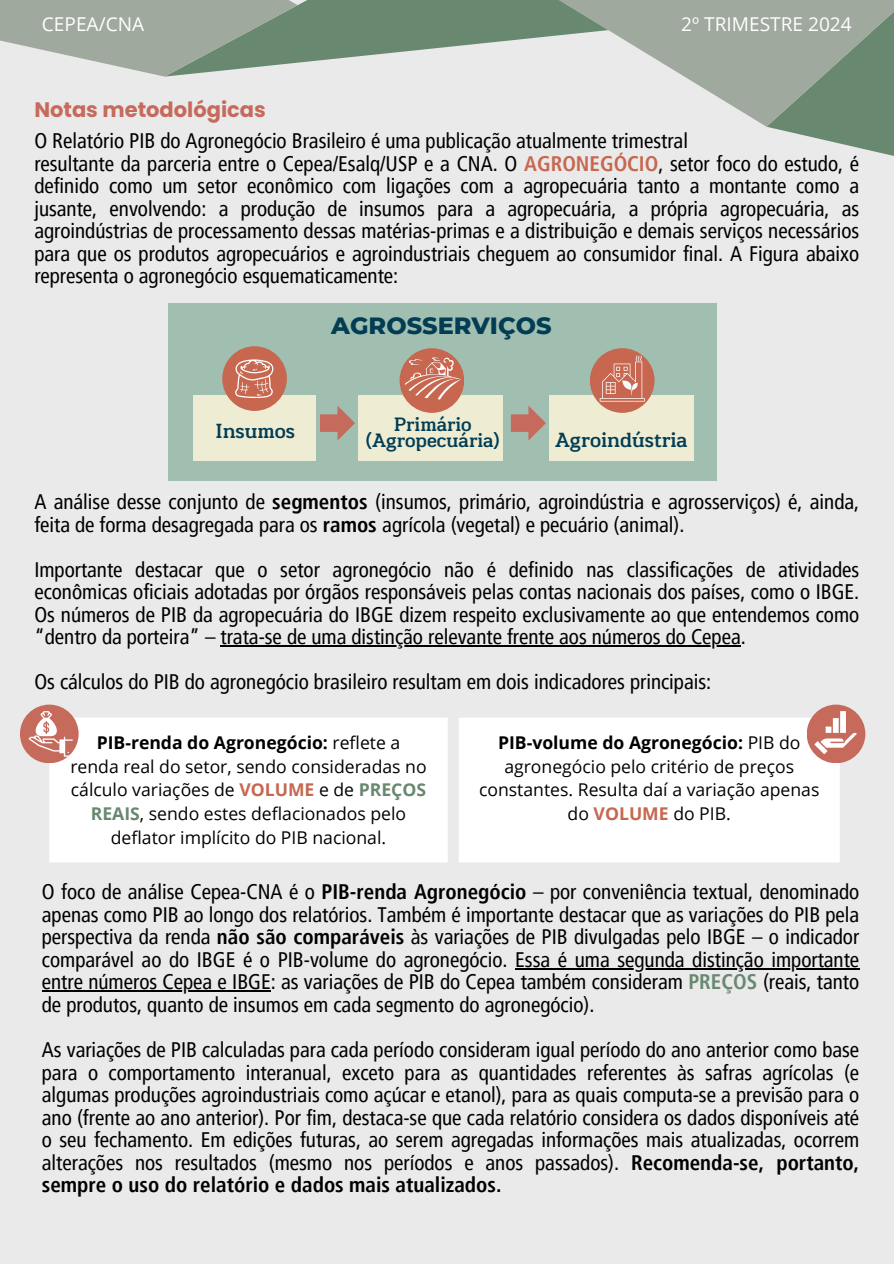
<style>
.page{position:relative;width:894px;height:1264px;background:#fff}
.page>*{position:absolute;margin:0;border:0;box-sizing:border-box;transform-origin:0 0}
.t1{font:800 24px "Montserrat";color:#023d54}
.t2{font:condensed 21px/22.5px "Frutiger LT Pro";color:#000;text-align:justify}
.t3{font:700 21px "Poppins";color:#c66a5c}
.t4{font:19.8px "RTL Jannah Medium";color:#023d54}
.t5{font:19.05px "Open Sans";color:#fff}
.t6{font:18.75px/15.8px "RTL Jannah Medium";color:#023d54;text-align:center}
.t7{font:17.55px/23.7px "Open Sans";color:#000;text-align:center}
.t8{font:700 17.55px "Open Sans";color:#000}
.s1{font-weight:700;color:#c76750}
.s2{font-weight:700}
.s3{font-weight:400}
.s4{font-weight:700;color:#688870}
</style>
<div class="page">
<div style="left:0;top:0;width:893px;height:1263px;background:#ebeaea"></div>
<svg style="left:768px;top:127px;width:125px;height:29px"></svg>
<svg style="left:608px;top:0;width:285px;height:127px;fill:#9fa99d"></svg>
<svg style="left:0;top:0;width:608px;height:77px"></svg>
<div style="left:168px;top:303px;width:548px;height:177px;background:#a0bfb1"></div>
<div style="left:549px;top:395px;width:144px;height:66px;background:#eeecd3"></div>
<div style="left:193px;top:395px;width:123px;height:66px;background:#eeecd3"></div>
<div style="left:358px;top:395px;width:145px;height:66px;background:#eeecd3"></div>
<div style="left:222px;top:346px;width:65px;height:65px;background:#c76750;border-radius:50%"></div>
<div style="left:399px;top:348px;width:65px;height:65px;background:#c76750;border-radius:50%"></div>
<div style="left:589px;top:348px;width:65px;height:65px;background:#c76750;border-radius:50%"></div>
<svg style="left:404px;top:357px;width:56px;height:42px"></svg>
<svg style="left:235px;top:359px;width:39px;height:39px"></svg>
<svg style="left:599px;top:355px;width:45px;height:46px"></svg>
<svg style="left:320px;top:406px;width:35px;height:34px"></svg>
<svg style="left:511px;top:406px;width:35px;height:34px"></svg>
<div style="left:49px;top:718px;width:790px;height:144px;background:#fff"></div>
<div style="left:20px;top:704px;width:59px;height:59px;background:#c66a5c;border-radius:50%"></div>
<div style="left:806px;top:704px;width:59px;height:59px;background:#c66a5c;border-radius:50%"></div>
<svg style="left:29px;top:711px;width:45px;height:45px"></svg>
<svg style="left:814px;top:711px;width:42px;height:43px"></svg>
<hr style="left:220px;top:645px;width:520px;height:1px;background:#000">
<hr style="left:515px;top:968px;width:344px;height:1px;background:#000">
<hr style="left:42px;top:990px;width:229px;height:1px;background:#000">
<p class="t5" style="left:42px;top:11px;width:104px">CEPEA/CNA</p>
<h1 class="t5" style="left:681px;top:11px;width:172px">2º TRIMESTRE 2024</h1>
<h2 class="t3" style="left:34px;top:95px;width:233px">Notas metodológicas</h2>
<p class="t2" style="left:34px;top:129px;width:655px">O Relatório PIB do Agronegócio Brasileiro é uma publicação atualmente trimestral</p>
<h2 class="t2" style="left:34px;top:152px;width:826px">resultante da parceria entre o Cepea/Esalq/USP e a CNA. O <span class="s1">AGRONEGÓCIO</span>, setor foco do estudo, é definido como um setor econômico com ligações com a agropecuária tanto a montante como a jusante, envolvendo: a produção de insumos para a agropecuária, a própria agropecuária, as agroindústrias de processamento dessas matérias-primas e a distribuição e demais serviços necessários para que os produtos agropecuários e agroindustriais cheguem ao consumidor final. A Figura abaixo representa o agronegócio esquematicamente:</h2>
<h3 class="t1" style="left:331px;top:311px;width:222px">AGROSSERVIÇOS</h3>
<p class="t4" style="left:215px;top:418px;width:81px">Insumos</p>
<h3 class="t6" style="left:366px;top:417px;width:135px">Primário (Agropecuária)</h3>
<p class="t4" style="left:555px;top:427px;width:134px">Agroindústria</p>
<p class="t2" style="left:34px;top:490px;width:826px">A análise desse conjunto de <span class="s2">segmentos</span> (insumos, primário, agroindústria e agrosserviços) é, ainda, feita de forma desagregada para os <span class="s2">ramos</span> agrícola (vegetal) e pecuário (animal).</p>
<p class="t2" style="left:34px;top:558px;width:826px">Importante destacar que o setor agronegócio não é definido nas classificações de atividades econômicas oficiais adotadas por órgãos responsáveis pelas contas nacionais dos países, como o IBGE.<br>Os números de PIB da agropecuária do IBGE dizem respeito exclusivamente ao que entendemos como “dentro da porteira” – trata-se de uma distinção relevante frente aos números do Cepea.</p>
<p class="t2" style="left:34px;top:670px;width:678px">Os cálculos do PIB do agronegócio brasileiro resultam em dois indicadores principais:</p>
<h4 class="t8" style="left:97px;top:730px;width:305px">PIB-renda do Agronegócio: <span class="s3">reflete a</span></h4>
<p class="t7" style="left:70px;top:754px;width:357px">renda real do setor, sendo consideradas no cálculo variações de <span class="s1">VOLUME</span> e de <span class="s4">PREÇOS REAIS</span>, sendo estes deflacionados pelo deflator implícito do PIB nacional.</p>
<p class="t7" style="left:479px;top:730px;width:342px"><span class="s2">PIB-volume do Agronegócio:</span> PIB do agronegócio pelo critério de preços constantes. Resulta daí a variação apenas do <span class="s1">VOLUME</span> do PIB.</p>
<p class="t2" style="left:42px;top:880px;width:818px">O foco de análise Cepea-CNA é o <span class="s2">PIB-renda Agronegócio</span> – por conveniência textual, denominado apenas como PIB ao longo dos relatórios. Também é importante destacar que as variações do PIB pela perspectiva da renda <span class="s2">não são comparáveis</span> às variações de PIB divulgadas pelo IBGE – o indicador comparável ao do IBGE é o PIB-volume do agronegócio. Essa é uma segunda distinção importante</p>
<p class="t2" style="left:42px;top:970px;width:818px">entre números Cepea e IBGE: as variações de PIB do Cepea também consideram <span class="s4">PREÇOS</span> (reais, tanto de produtos, quanto de insumos em cada segmento do agronegócio).</p>
<p class="t2" style="left:42px;top:1038px;width:818px">As variações de PIB calculadas para cada período consideram igual período do ano anterior como base para o comportamento interanual, exceto para as quantidades referentes às safras agrícolas (e algumas produções agroindustriais como açúcar e etanol), para as quais computa-se a previsão para o ano (frente ao ano anterior). Por fim, destaca-se que cada relatório considera os dados disponíveis até o seu fechamento. Em edições futuras, ao serem agregadas informações mais atualizadas, ocorrem alterações nos resultados (mesmo nos períodos e anos passados). <span class="s2">Recomenda-se, portanto, sempre o uso do relatório e dados mais atualizados.</span></p>
</div>
